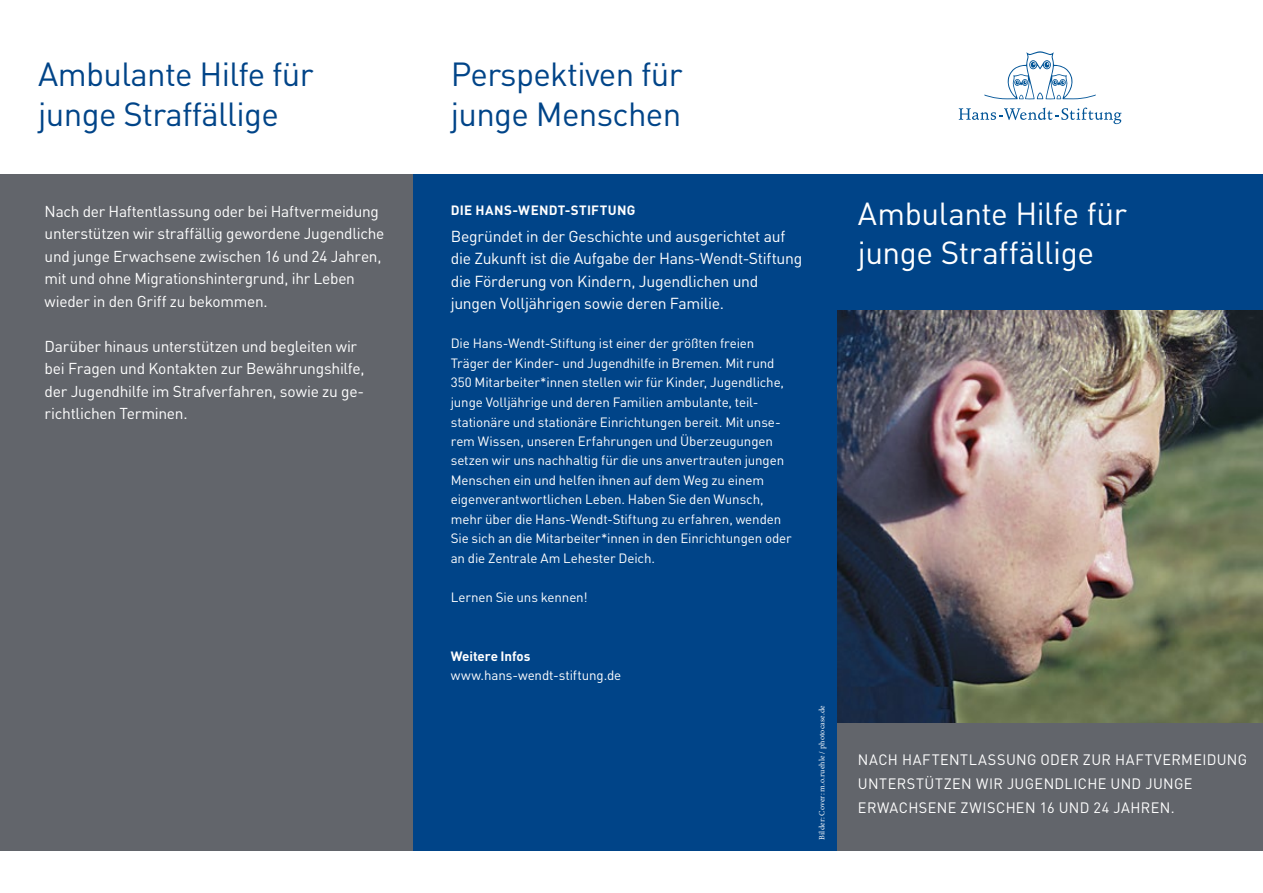
<style>
.page{position:relative;width:1263px;height:893px;background:#fff}
.page>*{position:absolute;margin:0;border:0;box-sizing:border-box;transform-origin:0 0}
.t1{font:33px/39.6px "DIN";letter-spacing:-.02em;color:#048}
.t2{font:31.5px/39px "DIN";letter-spacing:-.015em;color:#fff}
.t3{font:15.75px/22.5px "DIN";letter-spacing:-.02em;color:#fff}
.t4{font:15.6px/22.5px "DIN";letter-spacing:-.015em;color:#fff}
.t5{font:14.85px/24px "DIN";letter-spacing:.03em;color:#fff}
.t6{font:13.35px/19.5px "DIN";letter-spacing:-.01em;color:#fff}
.t7{font:700 13.35px "DIN";letter-spacing:.02em;color:#fff}
.t8{font:700 13.35px "DIN";letter-spacing:-.01em;color:#fff}
.t9{font:7.95px "Minion Pro";letter-spacing:.02em;color:#fff}
</style>
<div class="page">
<div style="left:412px;top:174px;width:851px;height:676px;background:#048"></div>
<div style="left:838px;top:723px;width:425px;height:127px;background:#62656b"></div>
<div style="left:0;top:174px;width:412px;height:676px;background:#62656b"></div>
<img style="left:838px;top:310px;width:425px;height:413px">
<svg style="left:959px;top:108px;width:162px;height:16px"></svg>
<svg style="left:984px;top:51px;width:112px;height:48px"></svg>
<h1 class="t1" style="left:38px;top:54px;width:277px">Ambulante Hilfe für junge Straffällige</h1>
<h1 class="t1" style="left:451px;top:54px;width:233px">Perspektiven für junge Menschen</h1>
<p class="t4" style="left:45px;top:200px;width:341px">Nach der Haftentlassung oder bei Haftvermeidung unterstützen wir straffällig gewordene Jugendliche und junge Erwachsene zwischen 16 und 24 Jahren, mit und ohne Migrationshintergrund, ihr Leben wieder in den Griff zu bekommen.</p>
<p class="t4" style="left:45px;top:335px;width:321px">Darüber hinaus unterstützen und begleiten wir bei Fragen und Kontakten zur Bewährungshilfe, der Jugendhilfe im Strafverfahren, sowie zu ge&shy;richtlichen Terminen.</p>
<p class="t7" style="left:451px;top:202px;width:186px">DIE HANS-WENDT-STIFTUNG</p>
<p class="t3" style="left:451px;top:225px;width:353px">Begründet in der Geschichte und ausgerichtet auf die Zukunft ist die Aufgabe der Hans-Wendt-Stiftung die Förderung von Kindern, Jugendlichen und jungen Volljährigen sowie deren Familie.</p>
<p class="t6" style="left:451px;top:334px;width:343px">Die Hans-Wendt-Stiftung ist einer der größten freien Träger der Kinder- und Jugendhilfe in Bremen. Mit rund 350 Mitarbeiter*innen stellen wir für Kinder, Jugendliche, junge Volljährige und deren Familien ambulante, teil&shy;stationäre und stationäre Einrichtungen bereit. Mit unse&shy;rem Wissen, unseren Erfahrungen und Überzeugungen setzen wir uns nachhaltig für die uns anvertrauten jungen Menschen ein und helfen ihnen auf dem Weg zu einem eigenverantwortlichen Leben. Haben Sie den Wunsch, mehr über die Hans-Wendt-Stiftung zu erfahren, wenden Sie sich an die Mitarbeiter*innen in den Einrichtungen oder an die Zentrale Am Lehester Deich.</p>
<p class="t6" style="left:451px;top:587px;width:138px">Lernen Sie uns kennen!</p>
<p class="t8" style="left:451px;top:647px;width:81px">Weitere Infos</p>
<p class="t6" style="left:451px;top:665px;width:172px">www.hans-wendt-stiftung.de</p>
<p class="t9" style="left:816px;top:840px;width:136px;rotate:-90deg">Bilder: Cover: m.o.ruehle / photocase.de</p>
<h2 class="t2" style="left:858px;top:194px;width:271px">Ambulante Hilfe für junge Straffällige</h2>
<p class="t5" style="left:858px;top:747px;width:391px">NACH HAFTENTLASSUNG ODER ZUR HAFTVERMEIDUNG<br>UNTERSTÜTZEN WIR JUGENDLICHE UND JUNGE<br>ERWACHSENE ZWISCHEN 16 UND 24 JAHREN.</p>
</div>
